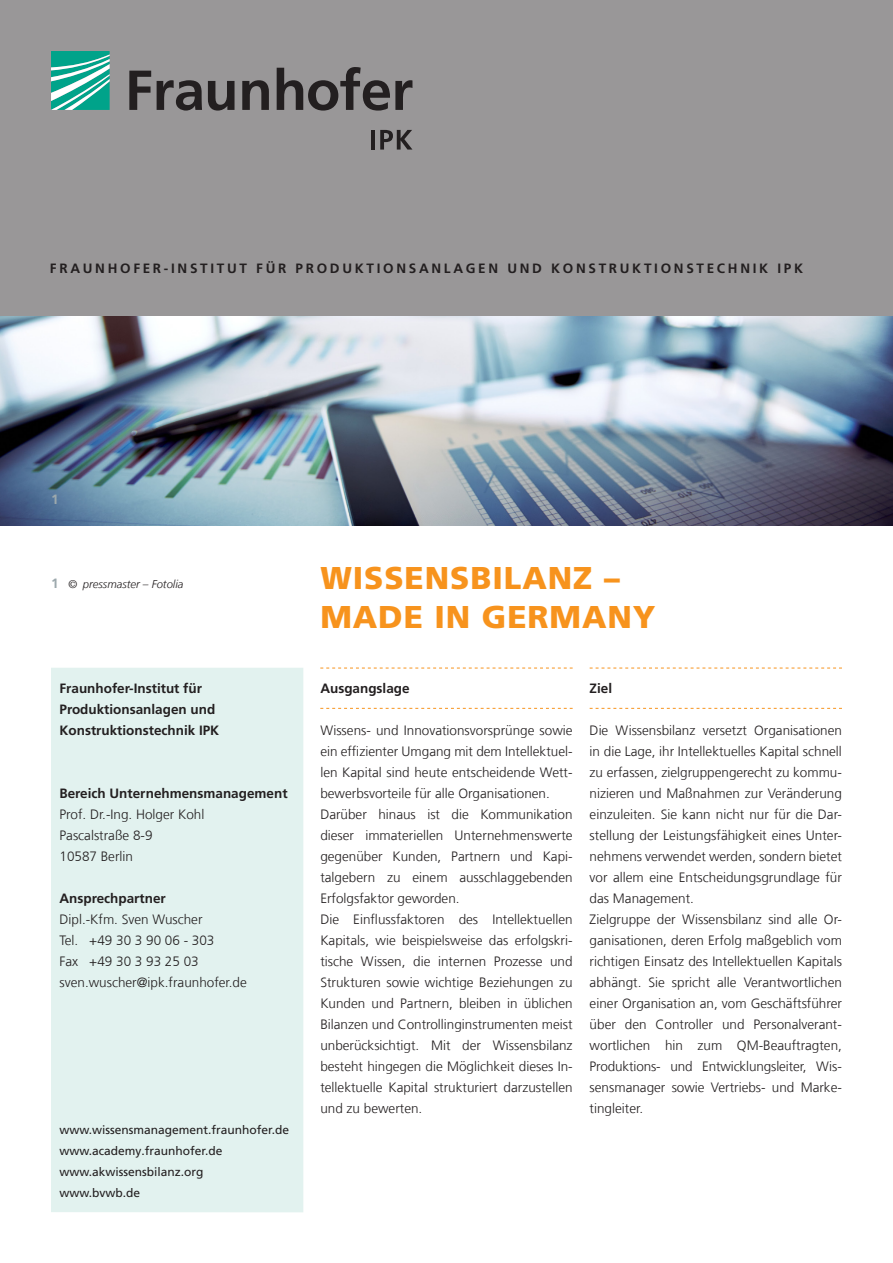
<style>
.page{position:relative;width:893px;height:1263px;background:#fff}
.page>*{position:absolute;margin:0;border:0;box-sizing:border-box;transform-origin:0 0}
._00_Titel{font:900 31.5px "Frutiger LT Com";letter-spacing:.03em;color:#f7931d}
._06_Fließtext{font:300 13.5px/21px "Frutiger LT Com";color:#231f20;text-align:justify}
._07_Zwischenüberschr{font:700 13.5px/21px "Frutiger LT Com";color:#231f20}
._10_Institutsname{font:700 13.5px "Frutiger LT Com";letter-spacing:.2em;color:#231f20}
._11_Zwischenüberschr{font:700 13.5px "Frutiger LT Com";color:#231f20}
._06_Fließtext-2{font:700 13.5px "Frutiger LT Com";color:#231f20}
.t1{font:700 13.5px "Frutiger LT Com";color:#9da9ad}
._06_Fließtext-3{font:12px "Frutiger LT Com";color:#231f20}
._05_Marginalie_Bildu{font:italic 300 11.25px "Frutiger LT Com";color:#231f20}
.s1{font-weight:700;font-style:normal;font-size:13.5px;color:#9da9ad}
</style>
<div class="page">
<img style="left:0;top:315px;width:893px;height:210px">
<div style="left:0;top:0;width:893px;height:315px;background:#999798"></div>
<svg style="left:51px;top:51px;width:59px;height:59px;background:#4abba9"></svg>
<svg style="left:129px;top:67px;width:283px;height:44px"></svg>
<hr style="left:371px;top:130px;width:4px;height:20px;background:#231f20">
<svg style="left:380px;top:130px;width:32px;height:20px"></svg>
<svg style="left:320px;top:668px;width:253px;height:1px"></svg>
<svg style="left:320px;top:708px;width:253px;height:1px"></svg>
<svg style="left:590px;top:668px;width:252px;height:1px"></svg>
<svg style="left:590px;top:708px;width:252px;height:1px"></svg>
<div style="left:51px;top:668px;width:252px;height:544px;background:#e2f2ef"></div>
<p class="_10_Institutsname" style="left:50px;top:260px;width:755px">FRAUNHOFER-INSTITUT FÜR PRODUKTIONSANLAGEN UND KONSTRUKTIONSTECHNIK IPK</p>
<p class="t1" style="left:51px;top:491px;width:9px">1</p>
<p class="_05_Marginalie_Bildu" style="left:51px;top:577px;width:134px"><span class="s1">1</span> © pressmaster – Fotolia</p>
<p class="_07_Zwischenüberschr" style="left:60px;top:678px;width:161px">Fraunhofer-Institut für<br>Produktionsanlagen und<br>Konstruktionstechnik IPK</p>
<p class="_07_Zwischenüberschr" style="left:60px;top:783px;width:230px">Bereich Unternehmensmanagement</p>
<p class="_06_Fließtext" style="left:60px;top:804px;width:146px">Prof. Dr.-Ing. Holger Kohl</p>
<p class="_06_Fließtext" style="left:60px;top:825px;width:95px">Pascalstraße 8-9</p>
<p class="_06_Fließtext" style="left:60px;top:846px;width:75px">10587 Berlin</p>
<p class="_06_Fließtext-2" style="left:60px;top:890px;width:108px">Ansprechpartner</p>
<p class="_06_Fließtext" style="left:60px;top:909px;width:145px">Dipl.-Kfm. Sven Wuscher</p>
<p class="_06_Fließtext" style="left:60px;top:930px;width:156px">Tel. +49 30 3 90 06 - 303</p>
<p class="_06_Fließtext" style="left:60px;top:951px;width:141px">Fax +49 30 3 93 25 03</p>
<p class="_06_Fließtext" style="left:60px;top:972px;width:189px">sven.wuscher@ipk.fraunhofer.de</p>
<p class="_06_Fließtext-3" style="left:60px;top:1123px;width:231px">www.wissensmanagement.fraunhofer.de</p>
<p class="_06_Fließtext-3" style="left:60px;top:1144px;width:164px">www.academy.fraunhofer.de</p>
<p class="_06_Fließtext-3" style="left:60px;top:1165px;width:146px">www.akwissensbilanz.org</p>
<p class="_06_Fließtext-3" style="left:60px;top:1186px;width:82px">www.bvwb.de</p>
<p class="_00_Titel" style="left:320px;top:559px;width:301px">WISSENSBILANZ –</p>
<p class="_00_Titel" style="left:320px;top:598px;width:337px">MADE IN GERMANY</p>
<p class="_11_Zwischenüberschr" style="left:320px;top:680px;width:91px">Ausgangslage</p>
<p class="_06_Fließtext" style="left:320px;top:720px;width:254px">Wissens- und Innovationsvorsprünge sowie ein effizienter Umgang mit dem Intellektuel&shy;len Kapital sind heute entscheidende Wett&shy;bewerbsvorteile für alle Organisationen.</p>
<p class="_06_Fließtext" style="left:320px;top:804px;width:254px">Darüber hinaus ist die Kommunikation dieser immateriellen Unternehmenswerte gegenüber Kunden, Partnern und Kapi&shy;talgebern zu einem ausschlaggebenden Erfolgsfaktor geworden.</p>
<p class="_06_Fließtext" style="left:320px;top:909px;width:254px">Die Einflussfaktoren des Intellektuellen Kapitals, wie beispielsweise das erfolgskri&shy;tische Wissen, die internen Prozesse und Strukturen sowie wichtige Beziehungen zu Kunden und Partnern, bleiben in üblichen Bilanzen und Controllinginstrumenten meist unberücksichtigt. Mit der Wissensbilanz besteht hingegen die Möglichkeit dieses In&shy;tellektuelle Kapital strukturiert darzustellen und zu bewerten.</p>
<p class="_11_Zwischenüberschr" style="left:590px;top:680px;width:24px">Ziel</p>
<p class="_06_Fließtext" style="left:590px;top:720px;width:254px">Die Wissensbilanz versetzt Organisationen in die Lage, ihr Intellektuelles Kapital schnell zu erfassen, zielgruppengerecht zu kommu&shy;nizieren und Maßnahmen zur Veränderung einzuleiten. Sie kann nicht nur für die Dar&shy;stellung der Leistungsfähigkeit eines Unter&shy;nehmens verwendet werden, sondern bietet vor allem eine Entscheidungsgrundlage für das Management.</p>
<p class="_06_Fließtext" style="left:590px;top:909px;width:254px">Zielgruppe der Wissensbilanz sind alle Or&shy;ganisationen, deren Erfolg maßgeblich vom richtigen Einsatz des Intellektuellen Kapitals abhängt. Sie spricht alle Verantwortlichen einer Organisation an, vom Geschäftsführer über den Controller und Personalverant&shy;wortlichen hin zum QM-Beauftragten, Produktions- und Entwicklungsleiter, Wis&shy;sensmanager sowie Vertriebs- und Marke&shy;tingleiter.</p>
</div>
